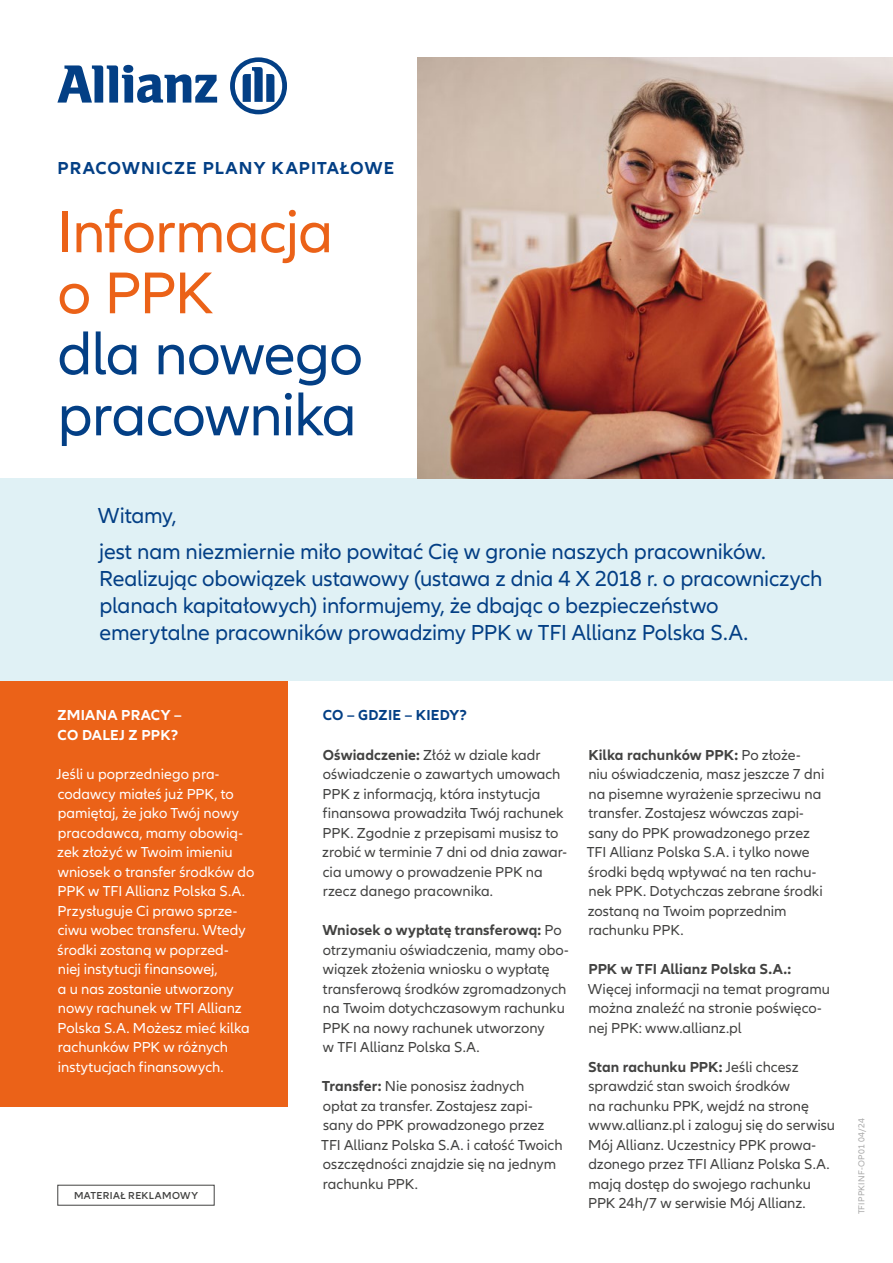
<style>
.page{position:relative;width:893px;height:1263px;background:#fff}
.page>*{position:absolute;margin:0;border:0;box-sizing:border-box;transform-origin:0 0}
.t1{font:61.05px/61.1px "Allianz Neo";letter-spacing:-.02em;color:#033f85}
.t2{font:61.05px/61.1px "Allianz Neo";letter-spacing:-.015em;color:#eb6218}
.t3{font:22.5px/27px "Allianz Neo";letter-spacing:-.01em;color:#033f85}
.t4{font:700 18px "Allianz Neo";letter-spacing:.055em;color:#033f85}
.t5{font:15px/19.5px "Allianz Neo";color:#424241}
.t6{font:15px/19.5px "Allianz Neo";color:#fff}
.t7{font:700 15px "Allianz Neo";color:#424241}
.t8{font:700 15px/19.5px "Allianz Neo";letter-spacing:.015em;color:#fff}
.t9{font:700 15px "Allianz Neo";letter-spacing:.015em;color:#033f85}
.t10{font:600 10.5px "Allianz Neo";letter-spacing:.04em;color:#424241}
.t11{font:9px "Allianz Neo";letter-spacing:.03em;color:#aaa}
.s1{font-weight:700}
</style>
<div class="page">
<div style="left:0;top:478px;width:893px;height:203px;background:#e0f1f5"></div>
<div style="left:0;top:681px;width:287px;height:426px;background:#eb6218"></div>
<div style="left:57px;top:1185px;width:158px;height:20px;border:1px solid #424241"></div>
<img style="left:417px;top:57px;width:476px;height:421px">
<svg style="left:57px;top:65px;width:160px;height:38px"></svg>
<svg style="left:230px;top:57px;width:57px;height:57px"></svg>
<p class="t4" style="left:58px;top:158px;width:338px">PRACOWNICZE PLANY KAPITAŁOWE</p>
<h1 class="t2" style="left:57px;top:203px;width:277px">Informacja o PPK</h1>
<h1 class="t1" style="left:57px;top:325px;width:307px">dla nowego pracownika</h1>
<h2 class="t3" style="left:98px;top:498px;width:670px;line-height:35.5px">Witamy,<br>jest nam niezmiernie miło powitać Cię w gronie naszych pracowników.</h2>
<h2 class="t3" style="left:99px;top:565px;width:725px">Realizując obowiązek ustawowy (ustawa z dnia 4 X 2018 r. o pracowniczych planach kapitałowych) informujemy, że dbając o bezpieczeństwo emerytalne pracowników prowadzimy PPK w TFI Allianz Polska S.A.</h2>
<p class="t8" style="left:57px;top:706px;width:126px">ZMIANA PRACY –<br>CO DALEJ Z PPK?</p>
<p class="t6" style="left:57px;top:765px;width:199px">Jeśli u poprzedniego pra&shy;codawcy miałeś już PPK, to pamiętaj, że jako Twój nowy pracodawca, mamy obowią&shy;zek złożyć w Twoim imieniu wniosek o transfer środków do<br>PPK w TFI Allianz Polska S.A.<br>Przysługuje Ci prawo sprze&shy;ciwu wobec transferu. Wtedy środki zostaną w poprzed-<br>niej instytucji finansowej,<br>a u nas zostanie utworzony nowy rachunek w TFI Allianz<br>Polska S.A. Możesz mieć kilka rachunków PPK w różnych instytucjach finansowych.</p>
<p class="t10" style="left:74px;top:1189px;width:125px">MATERIAŁ REKLAMOWY</p>
<p class="t9" style="left:323px;top:707px;width:146px">CO – GDZIE – KIEDY?</p>
<p class="t5" style="left:322px;top:745px;width:246px"><span class="s1">Oświadczenie:</span> Złóż w dziale kadr oświadczenie o zawartych umowach PPK z informacją, która instytucja finansowa prowadziła Twój rachunek PPK. Zgodnie z przepisami musisz to zrobić w terminie 7 dni od dnia zawar&shy;cia umowy o prowadzenie PPK na rzecz danego pracownika.</p>
<p class="t5" style="left:322px;top:921px;width:248px"><span class="s1">Wniosek o wypłatę transferową:</span> Po otrzymaniu oświadczenia, mamy obo&shy;wiązek złożenia wniosku o wypłatę transferową środków zgromadzonych na Twoim dotychczasowym rachunku PPK na nowy rachunek utworzony<br>w TFI Allianz Polska S.A.</p>
<p class="t5" style="left:321px;top:1077px;width:243px"><span class="s1">Transfer:</span> Nie ponosisz żadnych<br>opłat za transfer. Zostajesz zapi&shy;sany do PPK prowadzonego przez<br>TFI Allianz Polska S.A. i całość Twoich oszczędności znajdzie się na jednym rachunku PPK.</p>
<p class="t5" style="left:587px;top:745px;width:239px"><span class="s1">Kilka rachunków PPK:</span> Po złoże-<br>niu oświadczenia, masz jeszcze 7 dni na pisemne wyrażenie sprzeciwu na transfer. Zostajesz wówczas zapi&shy;sany do PPK prowadzonego przez<br>TFI Allianz Polska S.A. i tylko nowe środki będą wpływać na ten rachu&shy;nek PPK. Dotychczas zebrane środki zostaną na Twoim poprzednim rachunku PPK.</p>
<p class="t7" style="left:588px;top:960px;width:205px">PPK w TFI Allianz Polska S.A.:</p>
<p class="t5" style="left:588px;top:979px;width:244px">Więcej informacji na temat programu można znaleźć na stronie poświęco&shy;nej PPK: www.allianz.pl</p>
<p class="t5" style="left:588px;top:1057px;width:248px"><span class="s1">Stan rachunku PPK:</span> Jeśli chcesz sprawdzić stan swoich środków<br>na rachunku PPK, wejdź na stronę www.allianz.pl i zaloguj się do serwisu Mój Allianz. Uczestnicy PPK prowa&shy;dzonego przez TFI Allianz Polska S.A. mają dostęp do swojego rachunku PPK 24h/7 w serwisie Mój Allianz.</p>
<p class="t11" style="left:856px;top:1214px;width:98px;rotate:-90deg">TFIPPKINF-OP01 04/24</p>
</div>
